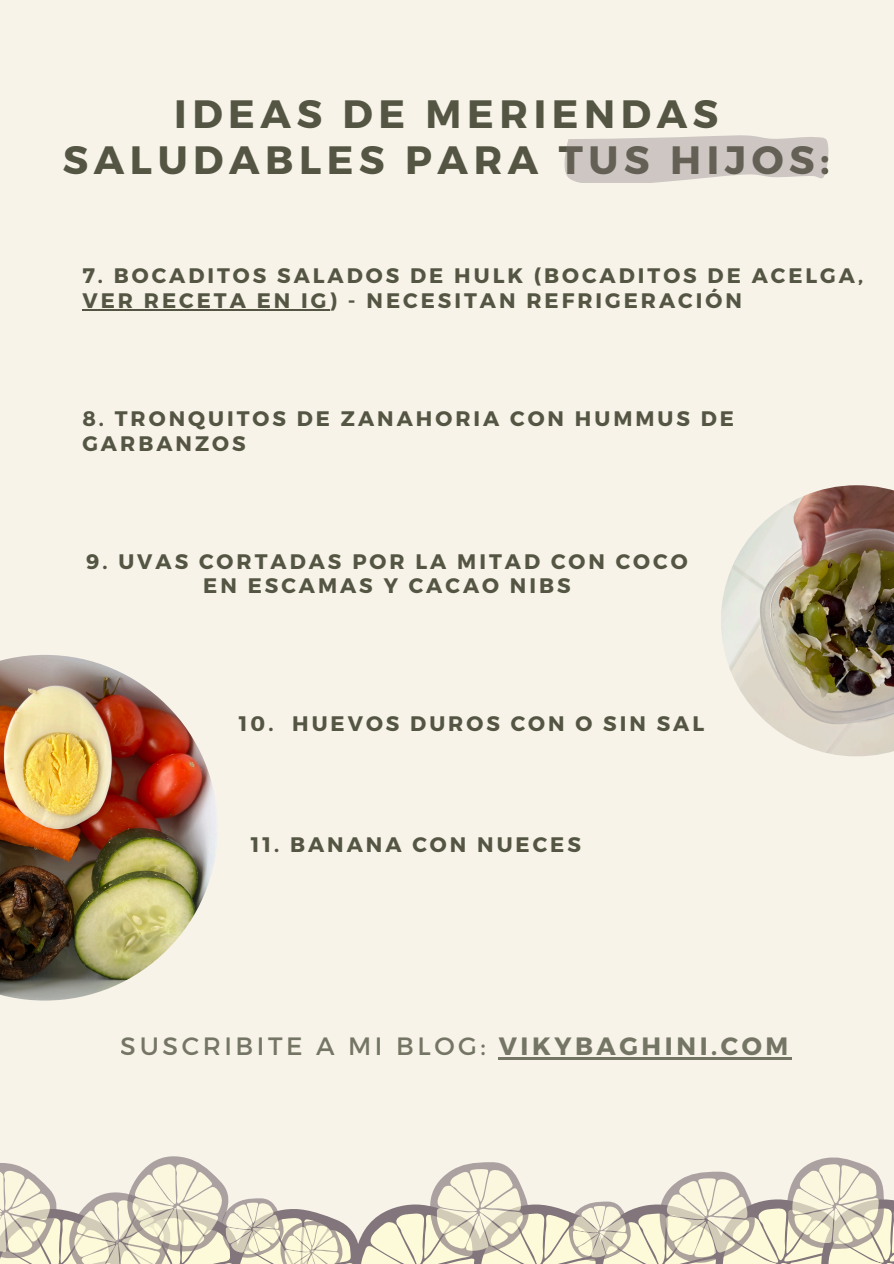
<style>
.page{position:relative;width:894px;height:1264px;background:#fff}
.page>*{position:absolute;margin:0;border:0;box-sizing:border-box;transform-origin:0 0}
.t1{font:700 39.45px/46.2px "Montserrat";letter-spacing:.14em;color:#545643;text-align:center}
.t2{font:25.05px "Montserrat";letter-spacing:.14em;color:#545643}
.t3{font:700 21px/24.8px "Montserrat";letter-spacing:.14em;color:#545643}
.s1{font-weight:700}
</style>
<div class="page">
<div style="left:0;top:0;width:893px;height:1258px;background:#f7f3e9"></div>
<svg style="left:564px;top:135px;width:264px;height:47px;background:#d2cbc7"></svg>
<svg style="left:0;top:1156px;width:893px;height:107px"></svg>
<img style="left:721px;top:485px;width:172px;height:271px">
<img style="left:0;top:655px;width:217px;height:345px">
<hr style="left:498px;top:1057px;width:293px;height:2px;background:#545643">
<hr style="left:82px;top:309px;width:247px;height:1px;background:#545643">
<h1 class="t1" style="left:63px;top:89px;width:768px">IDEAS DE MERIENDAS<br>SALUDABLES PARA TUS HIJOS:</h1>
<p class="t3" style="left:82px;top:262px;width:782px">7. BOCADITOS SALADOS DE HULK (BOCADITOS DE ACELGA,<br>VER RECETA EN IG) - NECESITAN REFRIGERACIÓN</p>
<p class="t3" style="left:82px;top:405px;width:653px">8. TRONQUITOS DE ZANAHORIA CON HUMMUS DE<br>GARBANZOS</p>
<p class="t3" style="left:86px;top:547px;width:602px;text-align:center">9. UVAS CORTADAS POR LA MITAD CON COCO<br>EN ESCAMAS Y CACAO NIBS</p>
<p class="t3" style="left:239px;top:709px;width:466px">10. HUEVOS DUROS CON O SIN SAL</p>
<p class="t3" style="left:251px;top:830px;width:331px">11. BANANA CON NUECES</p>
<p class="t2" style="left:121px;top:1030px;width:669px">SUSCRIBITE A MI BLOG: <span class="s1">VIKYBAGHINI.COM</span></p>
</div>
